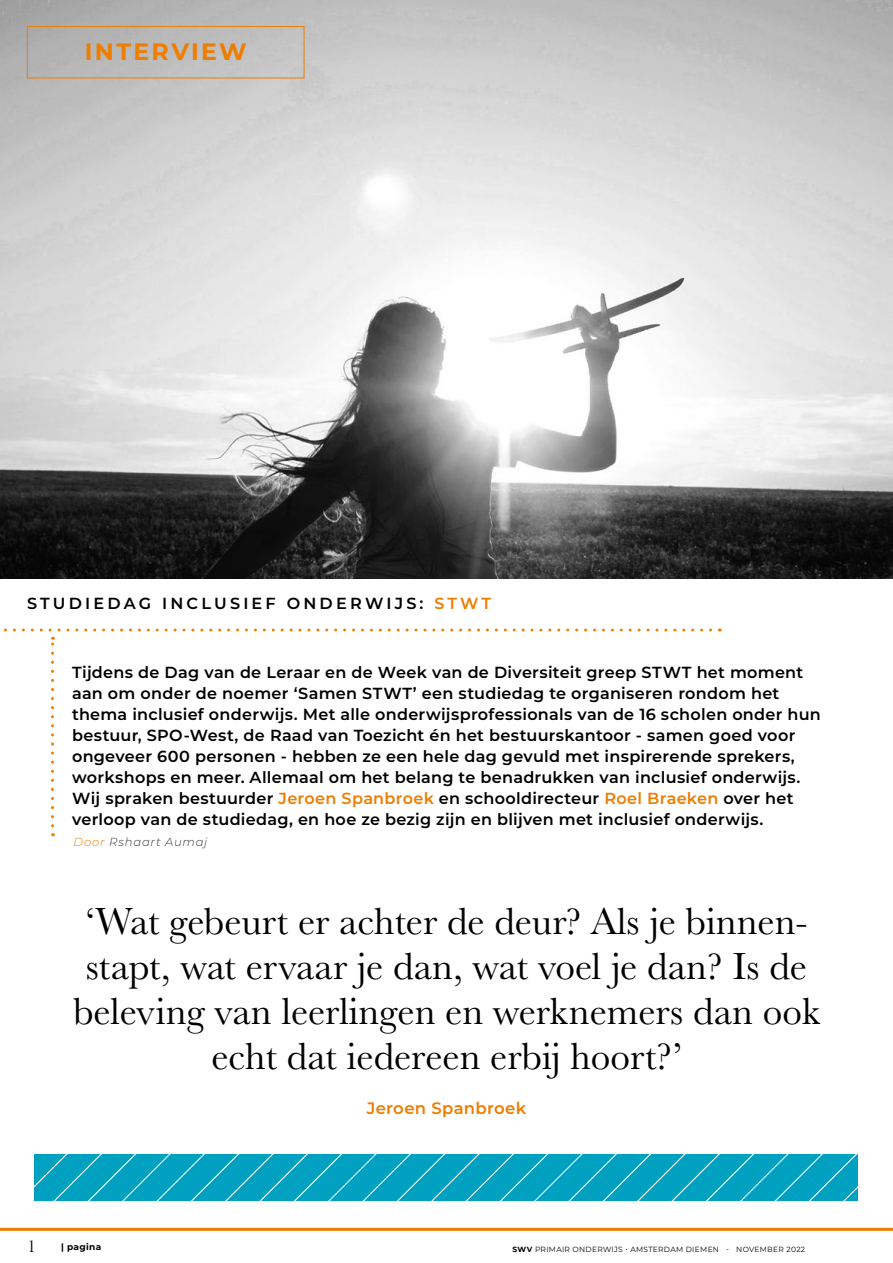
<style>
.page{position:relative;width:893px;height:1263px;background:#fff}
.page>*{position:absolute;margin:0;border:0;box-sizing:border-box;transform-origin:0 0}
.t1{font:39px/45px "Baskerville URW";color:#000;text-align:center}
.t2{font:700 23.7px "Montserrat";letter-spacing:.1em;color:#ef7d00}
.t3{font:18px "Baskerville";color:#000}
.t4{font:600 16.5px "Montserrat";letter-spacing:.015em;color:#ef7d00}
.t5{font:600 16.05px/21px "Montserrat";letter-spacing:.015em;color:#000}
.t6{font:600 16.05px "Montserrat";letter-spacing:.2em;color:#000}
.t7{font:italic 300 11.7px "Montserrat";letter-spacing:.065em;color:#3c3c3b}
.t8{font:700 9px "Montserrat";letter-spacing:.04em;color:#000}
.t9{font:7.5px "Montserrat";letter-spacing:.04em;color:#000}
.s1{color:#ef7d00}
.s2{font-weight:700}
</style>
<div class="page">
<img style="left:0;top:0;width:893px;height:578px">
<hr style="left:0;top:1228px;width:893px;height:3px;background:#ef7d00">
<svg style="left:27px;top:26px;width:278px;height:53px;background:#bdb8b2"></svg>
<svg style="left:51px;top:637px;width:3px;height:189px"></svg>
<svg style="left:4px;top:629px;width:707px;height:2px"></svg>
<svg style="left:35px;top:1154px;width:823px;height:47px;background:#0ba5c2"></svg>
<h2 class="t2" style="left:85px;top:35px;width:163px">INTERVIEW</h2>
<p class="t6" style="left:27px;top:592px;width:466px">STUDIEDAG INCLUSIEF ONDERWIJS: <span class="s1">STWT</span></p>
<p class="t5" style="left:72px;top:661px;width:750px">Tijdens de Dag van de Leraar en de Week van de Diversiteit greep STWT het moment aan om onder de noemer ‘Samen STWT’ een studiedag te organiseren rondom het thema inclusief onderwijs. Met alle onderwijsprofessionals van de 16 scholen onder hun bestuur, SPO-West, de Raad van Toezicht én het bestuurskantoor - samen goed voor ongeveer 600 personen - hebben ze een hele dag gevuld met inspirerende sprekers, workshops en meer. Allemaal om het belang te benadrukken van inclusief onderwijs.<br>Wij spraken bestuurder <span class="s1">Jeroen Spanbroek</span> en schooldirecteur <span class="s1">Roel Braeken</span> over het verloop van de studiedag, en hoe ze bezig zijn en blijven met inclusief onderwijs.</p>
<p class="t7" style="left:74px;top:834px;width:135px"><span class="s1">Door</span> Rshaart Aumaj</p>
<h1 class="t1" style="left:73px;top:898px;width:748px">‘Wat gebeurt er achter de deur? Als je binnen&shy;stapt, wat ervaar je dan, wat voel je dan? Is de beleving van leerlingen en werknemers dan ook echt dat iedereen erbij hoort?’</h1>
<p class="t4" style="left:367px;top:1097px;width:161px">Jeroen Spanbroek</p>
<p class="t3" style="left:27px;top:1234px;width:10px">1</p>
<p class="t8" style="left:61px;top:1240px;width:42px">| pagina</p>
<p class="t9" style="left:513px;top:1244px;width:294px"><span class="s2">SWV</span> PRIMAIR ONDERWIJS • AMSTERDAM DIEMEN - NOVEMBER 2022</p>
</div>
